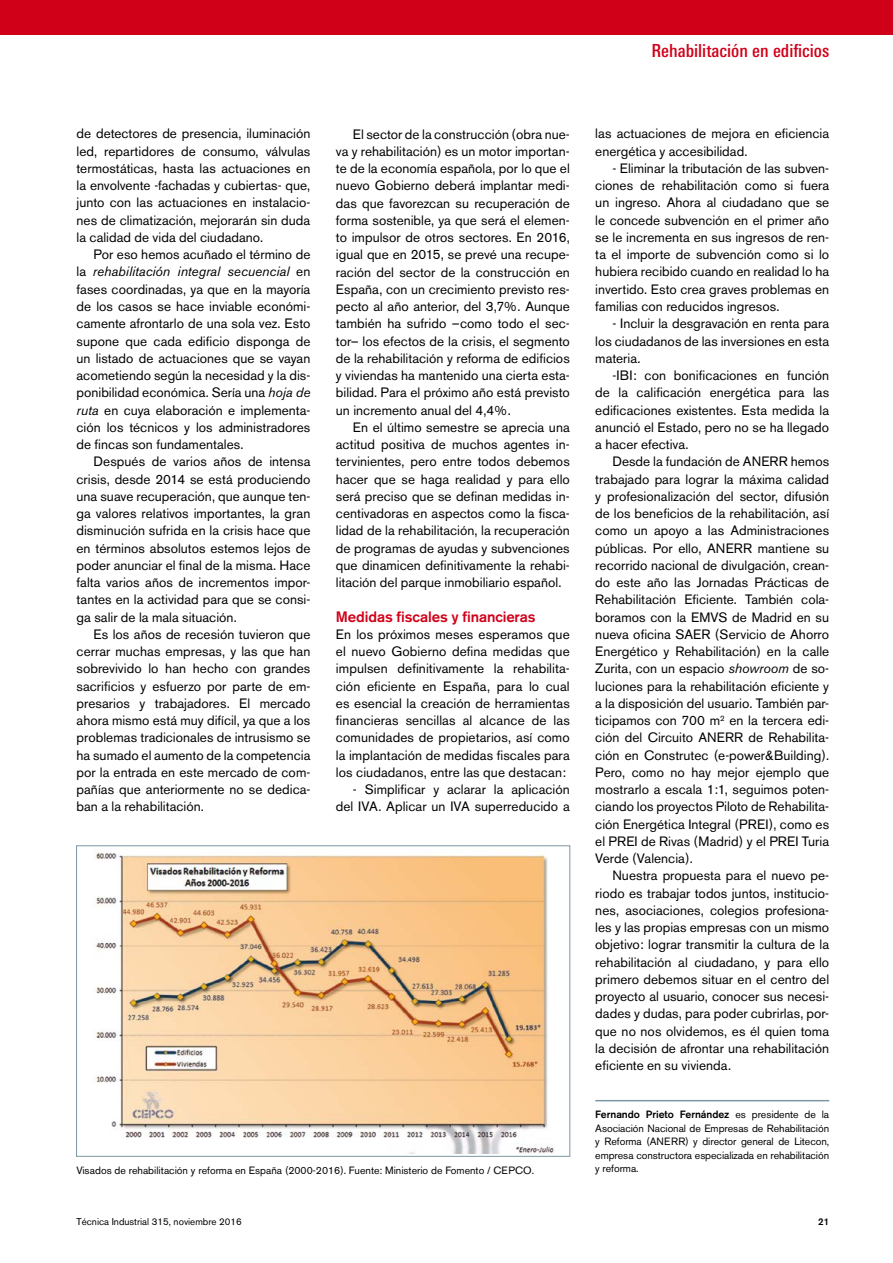
<style>
.page{position:relative;width:893px;height:1263px;background:#fff}
.page>*{position:absolute;margin:0;border:0;box-sizing:border-box;transform-origin:0 0}
.t1{font:500 condensed 18px "LT Univers";color:#d10019}
.t2{font:500 15px "Akzidenz Grotesk BE";letter-spacing:-.01em;color:#d10019}
.t3{font:13.5px/17.2px "Akzidenz Grotesk BE";letter-spacing:.005em;color:#000;text-align:justify}
.t4{font:10.5px/13.5px "Akzidenz Grotesk BE";color:#000;text-align:justify}
.t5{font:9.75px "Akzidenz Grotesk BE";color:#000}
.t6{font:500 9.75px "Akzidenz Grotesk BE";color:#000}
.s1{font-style:italic}
.s2{font-weight:500}
</style>
<div class="page">
<div style="left:0;top:0;width:893px;height:34px;background:#d10019"></div>
<hr style="left:595px;top:1100px;width:234px;height:1px;background:#7b97a4">
<img style="left:93px;top:853px;width:461px;height:300px">
<div style="left:76px;top:845px;width:494px;height:311px;border:1px solid #7b97a4"></div>
<h1 class="t1" style="left:651px;top:40px;width:179px">Rehabilitación en edificios</h1>
<p class="t3" style="left:77px;top:125px;width:235px">de detectores de presencia, iluminación led, repartidores de consumo, válvulas termostáticas, hasta las actuaciones en la envolvente -fachadas y cubiertas- que, junto con las actuaciones en instalacio&shy;nes de climatización, mejorarán sin duda la calidad de vida del ciudadano.</p>
<p class="t3" style="left:77px;top:246px;width:235px;text-indent:17px">Por eso hemos acuñado el término de la <span class="s1">rehabilitación integral secuencial</span> en fases coordinadas, ya que en la mayoría de los casos se hace inviable económi&shy;camente afrontarlo de una sola vez. Esto supone que cada edificio disponga de un listado de actuaciones que se vayan acometiendo según la necesidad y la dis&shy;ponibilidad económica. Sería una <span class="s1">hoja de ruta</span> en cuya elaboración e implementa&shy;ción los técnicos y los administradores de fincas son fundamentales.</p>
<p class="t3" style="left:77px;top:453px;width:235px;text-indent:17px">Después de varios años de intensa crisis, desde 2014 se está produciendo una suave recuperación, que aunque ten&shy;ga valores relativos importantes, la gran disminución sufrida en la crisis hace que en términos absolutos estemos lejos de poder anunciar el final de la misma. Hace falta varios años de incrementos impor&shy;tantes en la actividad para que se consi&shy;ga salir de la mala situación.</p>
<p class="t3" style="left:77px;top:625px;width:235px;text-indent:17px">Es los años de recesión tuvieron que cerrar muchas empresas, y las que han sobrevivido lo han hecho con grandes sacrificios y esfuerzo por parte de em&shy;presarios y trabajadores. El mercado ahora mismo está muy difícil, ya que a los problemas tradicionales de intrusismo se ha sumado el aumento de la competencia por la entrada en este mercado de com&shy;pañías que anteriormente no se dedica&shy;ban a la rehabilitación.</p>
<p class="t3" style="left:336px;top:125px;width:235px;text-indent:17px">El sector de la construcción (obra nue&shy;va y rehabilitación) es un motor importan&shy;te de la economía española, por lo que el nuevo Gobierno deberá implantar medi&shy;das que favorezcan su recuperación de forma sostenible, ya que será el elemen&shy;to impulsor de otros sectores. En 2016, igual que en 2015, se prevé una recupe&shy;ración del sector de la construcción en España, con un crecimiento previsto res&shy;pecto al año anterior, del 3,7%. Aunque también ha sufrido –como todo el sec&shy;tor– los efectos de la crisis, el segmento de la rehabilitación y reforma de edificios y viviendas ha mantenido una cierta esta&shy;bilidad. Para el próximo año está previsto un incremento anual del 4,4%.</p>
<p class="t3" style="left:336px;top:419px;width:235px;text-indent:17px">En el último semestre se aprecia una actitud positiva de muchos agentes in&shy;tervinientes, pero entre todos debemos hacer que se haga realidad y para ello será preciso que se definan medidas in&shy;centivadoras en aspectos como la fisca&shy;lidad de la rehabilitación, la recuperación de programas de ayudas y subvenciones que dinamicen definitivamente la rehabi&shy;litación del parque inmobiliario español.</p>
<p class="t2" style="left:336px;top:607px;width:201px">Medidas fiscales y financieras</p>
<p class="t3" style="left:336px;top:625px;width:235px">En los próximos meses esperamos que el nuevo Gobierno defina medidas que impulsen definitivamente la rehabilita&shy;ción eficiente en España, para lo cual es esencial la creación de herramientas financieras sencillas al alcance de las comunidades de propietarios, así como la implantación de medidas fiscales para los ciudadanos, entre las que destacan:</p>
<p class="t3" style="left:336px;top:781px;width:235px;text-align:right">- Simplificar y aclarar la aplicación del IVA. Aplicar un IVA superreducido a</p>
<p class="t3" style="left:595px;top:125px;width:235px">las actuaciones de mejora en eficiencia energética y accesibilidad.</p>
<p class="t3" style="left:595px;top:160px;width:235px;text-indent:17px">- Eliminar la tributación de las subven&shy;ciones de rehabilitación como si fuera un ingreso. Ahora al ciudadano que se le concede subvención en el primer año se le incrementa en sus ingresos de ren&shy;ta el importe de subvención como si lo hubiera recibido cuando en realidad lo ha invertido. Esto crea graves problemas en familias con reducidos ingresos.</p>
<p class="t3" style="left:595px;top:315px;width:235px;text-indent:17px">- Incluir la desgravación en renta para los ciudadanos de las inversiones en esta materia.</p>
<p class="t3" style="left:595px;top:367px;width:235px;text-indent:17px">-IBI: con bonificaciones en función de la calificación energética para las edificaciones existentes. Esta medida la anunció el Estado, pero no se ha llegado a hacer efectiva.</p>
<p class="t3" style="left:595px;top:453px;width:235px;text-indent:17px">Desde la fundación de ANERR hemos trabajado para lograr la máxima calidad y profesionalización del sector, difusión de los beneficios de la rehabilitación, así como un apoyo a las Administraciones públicas. Por ello, ANERR mantiene su recorrido nacional de divulgación, crean&shy;do este año las Jornadas Prácticas de Rehabilitación Eficiente. También cola&shy;boramos con la EMVS de Madrid en su nueva oficina SAER (Servicio de Ahorro Energético y Rehabilitación) en la calle Zurita, con un espacio <span class="s1">showroom</span> de so&shy;luciones para la rehabilitación eficiente y a la disposición del usuario. También par&shy;ticipamos con 700 m<sup>2</sup> en la tercera edi&shy;ción del Circuito ANERR de Rehabilita&shy;ción en Construtec (e-power&amp;Building).<br>Pero, como no hay mejor ejemplo que mostrarlo a escala 1:1, seguimos poten&shy;ciando los proyectos Piloto de Rehabilita&shy;ción Energética Integral (PREI), como es el PREI de Rivas (Madrid) y el PREI Turia Verde (Valencia).</p>
<p class="t3" style="left:595px;top:867px;width:235px;text-indent:17px">Nuestra propuesta para el nuevo pe&shy;riodo es trabajar todos juntos, institucio&shy;nes, asociaciones, colegios profesiona&shy;les y las propias empresas con un mismo objetivo: lograr transmitir la cultura de la rehabilitación al ciudadano, y para ello primero debemos situar en el centro del proyecto al usuario, conocer sus necesi&shy;dades y dudas, para poder cubrirlas, por&shy;que no nos olvidemos, es él quien toma la decisión de afrontar una rehabilitación eficiente en su vivienda.</p>
<p class="t4" style="left:595px;top:1108px;width:235px"><span class="s2">Fernando Prieto Fernández</span> es presidente de la Asociación Nacional de Empresas de Rehabilitación y Reforma (ANERR) y director general de Litecon, empresa constructora especializada en rehabilitación</p>
<p class="t4" style="left:77px;top:1163px;width:459px">Visados de rehabilitación y reforma en España (2000-2016). Fuente: Ministerio de Fomento / CEPCO.</p>
<p class="t4" style="left:595px;top:1162px;width:45px">y reforma.</p>
<p class="t5" style="left:77px;top:1216px;width:167px">Técnica Industrial 315, noviembre 2016</p>
<p class="t6" style="left:818px;top:1216px;width:12px">21</p>
</div>
